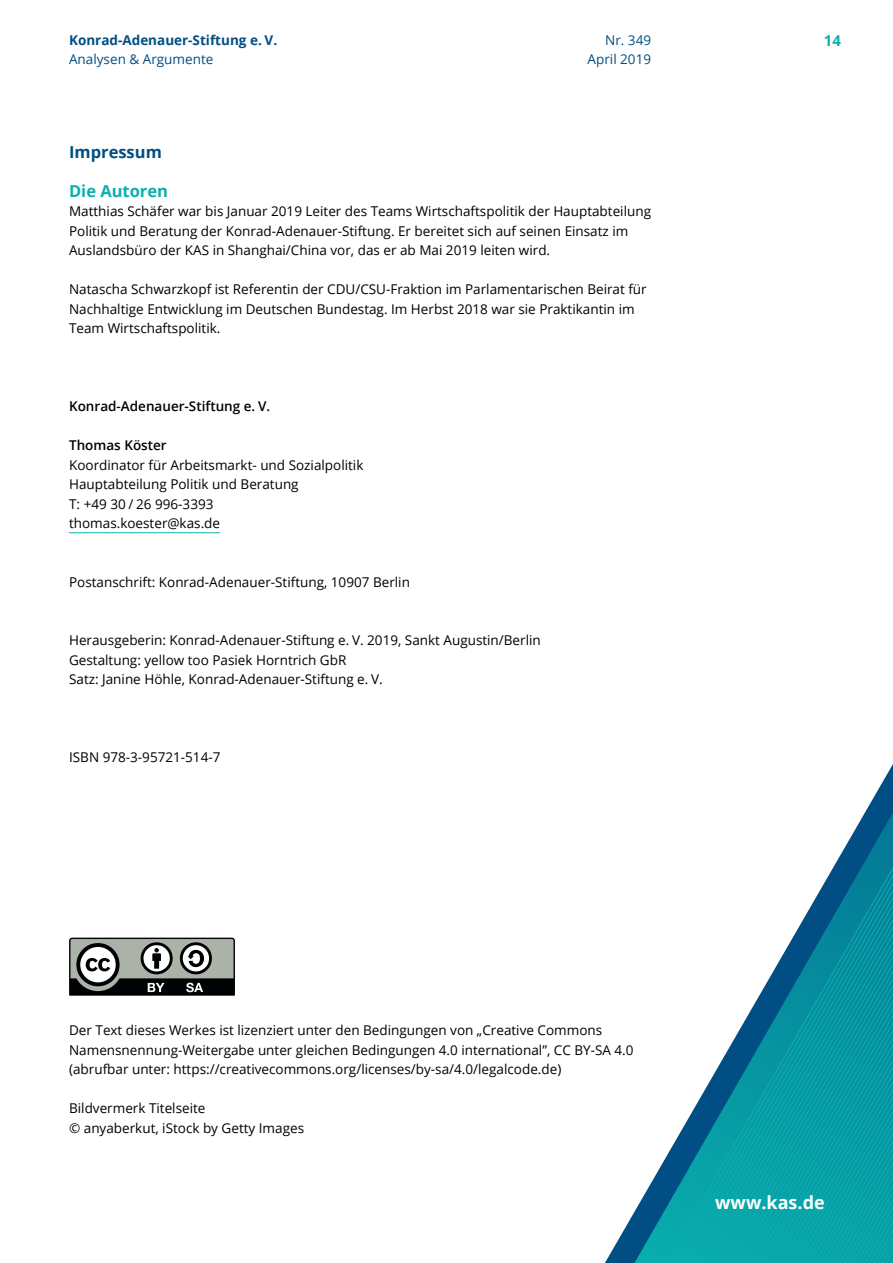
<style>
.page{position:relative;width:893px;height:1263px;background:#fff}
.page>*{position:absolute;margin:0;border:0;box-sizing:border-box;transform-origin:0 0}
.t1{font:700 18px "Open Sans";color:#fff}
.t2{font:700 16.5px "Open Sans";color:#0ab0ae}
.t3{font:700 16.5px "Open Sans";color:#004e83}
.t4{font:700 15px "Open Sans";color:#0ab0ae}
.t5{font:13.5px/19.5px "Open Sans";color:#000}
.t6{font:600 13.5px "Open Sans";color:#000}
.t7{font:13.5px/19.5px "Open Sans";color:#004e83;text-align:right}
.t8{font:700 13.5px "Open Sans";color:#004e83}
</style>
<div class="page">
<hr style="left:69px;top:532px;width:151px;height:1px;background:#0ab0ae">
<svg style="left:69px;top:938px;width:166px;height:58px"></svg>
<svg style="left:878px;top:764px;width:15px;height:26px"></svg>
<svg style="left:627px;top:790px;width:266px;height:473px"></svg>
<p class="t8" style="left:69px;top:30px;width:210px">Konrad-Adenauer-Stiftung e. V.</p>
<p class="t4" style="left:824px;top:30px;width:19px">14</p>
<p class="t7" style="left:69px;top:49px;width:146px">Analysen &amp; Argumente</p>
<p class="t7" style="left:588px;top:30px;width:65px">Nr. 349<br>April 2019</p>
<p class="t3" style="left:69px;top:140px;width:94px">Impressum</p>
<p class="t2" style="left:69px;top:179px;width:100px">Die Autoren</p>
<p class="t5" style="left:69px;top:201px;width:583px">Matthias Schäfer war bis Januar 2019 Leiter des Teams Wirtschaftspolitik der Hauptabteilung<br>Politik und Beratung der Konrad-Adenauer-Stiftung. Er bereitet sich auf seinen Einsatz im<br>Auslandsbüro der KAS in Shanghai/China vor, das er ab Mai 2019 leiten wird.</p>
<p class="t5" style="left:69px;top:279px;width:579px">Natascha Schwarzkopf ist Referentin der CDU/CSU-Fraktion im Parlamentarischen Beirat für<br>Nachhaltige Entwicklung im Deutschen Bundestag. Im Herbst 2018 war sie Praktikantin im<br>Team Wirtschaftspolitik.</p>
<p class="t6" style="left:69px;top:397px;width:203px">Konrad-Adenauer-Stiftung e. V.</p>
<p class="t6" style="left:69px;top:436px;width:99px">Thomas Köster</p>
<p class="t5" style="left:69px;top:455px;width:296px">Koordinator für Arbeitsmarkt- und Sozialpolitik Hauptabteilung Politik und Beratung<br>T: +49 30 / 26 996-3393 thomas.koester@kas.de</p>
<p class="t5" style="left:69px;top:572px;width:342px">Postanschrift: Konrad-Adenauer-Stiftung, 10907 Berlin</p>
<p class="t5" style="left:69px;top:630px;width:473px">Herausgeberin: Konrad-Adenauer-Stiftung e. V. 2019, Sankt Augustin/Berlin<br>Gestaltung: yellow too Pasiek Horntrich GbR<br>Satz: Janine Höhle, Konrad-Adenauer-Stiftung e. V.</p>
<p class="t5" style="left:69px;top:747px;width:153px">ISBN 978-3-95721-514-7</p>
<p class="t5" style="left:69px;top:1020px;width:566px">Der Text dieses Werkes ist lizenziert unter den Bedingungen von „Creative Commons<br>Namensnennung-Weitergabe unter gleichen Bedingungen 4.0 international”, CC BY-SA 4.0 (abrufbar unter: https://creativecommons.org/licenses/by-sa/4.0/legalcode.de)</p>
<p class="t5" style="left:69px;top:1098px;width:237px">Bildvermerk Titelseite<br>© anyaberkut, iStock by Getty Images</p>
<h1 class="t1" style="left:715px;top:1190px;width:111px">www.kas.de</h1>
</div>
